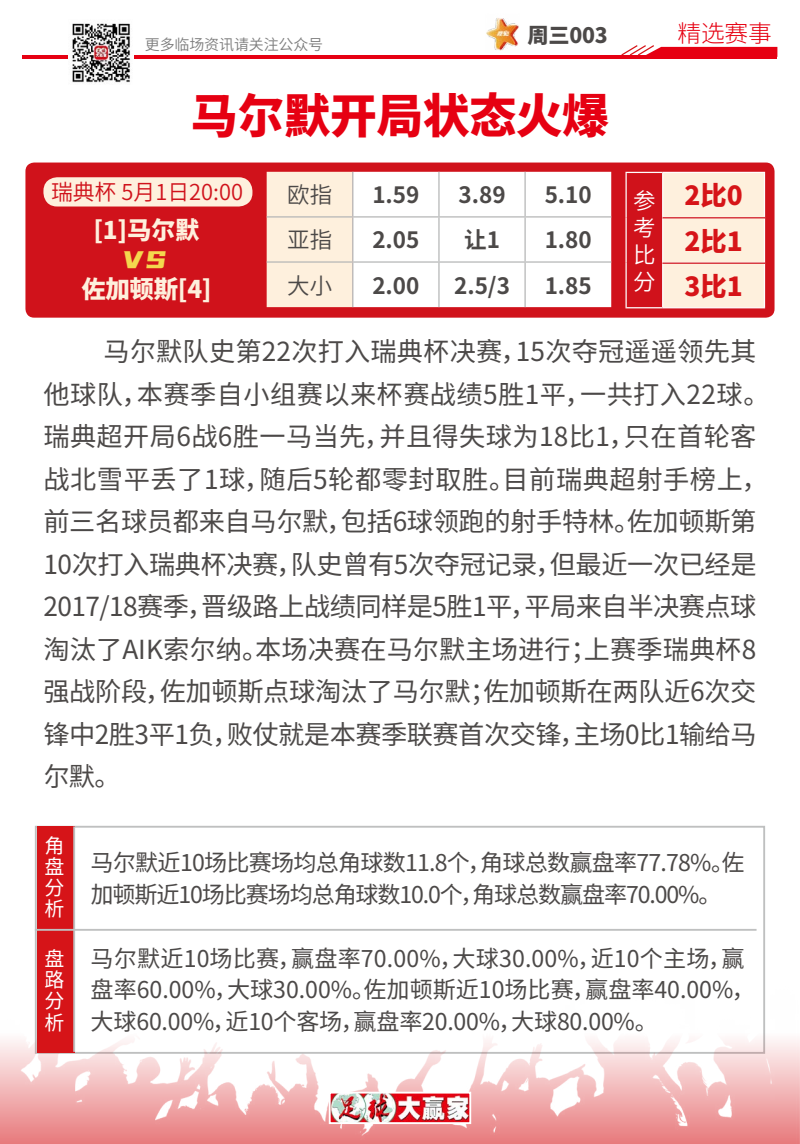
<style>
.page{position:relative;width:800px;height:1144px;background:#fff}
.page>*{position:absolute;margin:0;border:0;box-sizing:border-box;transform-origin:0 0}
.t1{font:900 46.88px "Noto Sans Hans";letter-spacing:-.01em;color:#e60012}
.t2{font:30px "You She Biao Ti Hei";color:#f4d74e}
.t3{font:26.25px/42.5px "Noto Sans Hans";letter-spacing:-.015em;color:#4c4948}
.t4{font:900 26.25px/45.1px "Noto Sans Hans";color:#d61418;text-align:justify}
.t5{font:900 24.38px "Noto Sans Hans";letter-spacing:-.01em;color:#fef0dd}
.t6{font:300 23.75px "Noto Sans Hans";color:#e60012}
.t7{font:23.12px/31.5px "Noto Sans Hans";letter-spacing:-.01em;color:#4c4948}
.t8{font:23.12px/31.5px "Noto Sans Hans";letter-spacing:-.04em;color:#4c4948}
.t9{font:700 22.5px "Noto Sans Hans";color:#4c4948}
.t10{font:600 22.5px "Noto Sans Hans";color:#4c4948}
.t11{font:600 22.5px/27px "Noto Sans Hans";color:#fff;text-align:justify}
.t12{font:600 21.88px "Noto Sans Hans";color:#d0121b}
.t13{font:900 21.25px "Noto Sans Hans";letter-spacing:-.01em;color:#4c4948}
.t14{font:20px/21.2px "Noto Sans Hans";color:#fff;text-align:justify}
.t15{font:600 15px "Noto Sans Hans";letter-spacing:-.01em;color:#7d7d7d}
</style>
<div class="page">
<hr style="left:22px;top:55px;width:755px;height:4px;background:#e60012">
<svg style="left:621px;top:45px;width:156px;height:10px"></svg>
<img style="left:68px;top:23px;width:66px;height:60px">
<img style="left:486px;top:18px;width:33px;height:33px">
<div style="left:25px;top:162px;width:750px;height:156px;background:#d0121b;border-radius:9px"></div>
<img style="left:0;top:919px;width:800px;height:225px">
<img style="left:332px;top:1094px;width:136px;height:27px">
<div style="left:329px;top:1091px;width:142px;height:33px;border:2px solid #fff"></div>
<svg style="left:267px;top:172px;width:344px;height:135px;background:#fefaf6"></svg>
<hr style="left:352px;top:172px;width:1px;height:44px;background:#b5b6b6">
<hr style="left:438px;top:172px;width:2px;height:44px;background:#b5b6b6">
<hr style="left:524px;top:172px;width:2px;height:44px;background:#b5b6b6">
<hr style="left:267px;top:216px;width:86px;height:1px;background:#b5b6b6">
<hr style="left:353px;top:216px;width:86px;height:1px;background:#b5b6b6">
<hr style="left:352px;top:217px;width:1px;height:44px;background:#b5b6b6">
<hr style="left:439px;top:216px;width:86px;height:1px;background:#b5b6b6">
<hr style="left:438px;top:217px;width:2px;height:44px;background:#b5b6b6">
<hr style="left:525px;top:216px;width:86px;height:1px;background:#b5b6b6">
<hr style="left:524px;top:217px;width:2px;height:44px;background:#b5b6b6">
<hr style="left:267px;top:261px;width:86px;height:2px;background:#b5b6b6">
<hr style="left:353px;top:261px;width:86px;height:2px;background:#b5b6b6">
<hr style="left:352px;top:263px;width:1px;height:44px;background:#b5b6b6">
<hr style="left:439px;top:261px;width:86px;height:2px;background:#b5b6b6">
<hr style="left:438px;top:263px;width:2px;height:44px;background:#b5b6b6">
<hr style="left:525px;top:261px;width:86px;height:2px;background:#b5b6b6">
<hr style="left:524px;top:263px;width:2px;height:44px;background:#b5b6b6">
<div style="left:663px;top:173px;width:101px;height:134px;background:#fef0dd"></div>
<hr style="left:625px;top:172px;width:38px;height:1px;background:#fff">
<hr style="left:625px;top:173px;width:2px;height:44px;background:#fff">
<hr style="left:663px;top:172px;width:102px;height:1px;background:#fff">
<hr style="left:662px;top:173px;width:1px;height:44px;background:#fff">
<hr style="left:764px;top:173px;width:1px;height:44px;background:#fff">
<hr style="left:625px;top:217px;width:2px;height:46px;background:#fff">
<hr style="left:662px;top:218px;width:1px;height:44px;background:#fff">
<hr style="left:764px;top:218px;width:1px;height:44px;background:#fff">
<hr style="left:625px;top:263px;width:2px;height:44px;background:#fff">
<hr style="left:662px;top:263px;width:1px;height:44px;background:#fff">
<hr style="left:764px;top:263px;width:1px;height:44px;background:#fff">
<hr style="left:625px;top:307px;width:38px;height:1px;background:#fff">
<hr style="left:663px;top:307px;width:102px;height:1px;background:#fff">
<svg style="left:90px;top:825px;width:655px;height:3px"></svg>
<svg style="left:91px;top:945px;width:654px;height:26px"></svg>
<svg style="left:90px;top:977px;width:651px;height:25px"></svg>
<svg style="left:89px;top:1008px;width:555px;height:26px"></svg>
<div style="left:43px;top:177px;width:209px;height:29px;background:#fef0dd;border-radius:14px"></div>
<div style="left:37px;top:826px;width:37px;height:227px;background:#d61418"></div>
<hr style="left:35px;top:929px;width:722px;height:2px;background:#bfc0c0">
<hr style="left:73px;top:826px;width:2px;height:226px;background:#bfc0c0">
<hr style="left:662px;top:217px;width:103px;height:1px;background:#d0121b">
<hr style="left:662px;top:262px;width:103px;height:2px;background:#d0121b">
<p class="t15" style="left:145px;top:36px;width:180px">更多临场资讯请关注公众号</p>
<p class="t13" style="left:527px;top:23px;width:82px">周三003</p>
<h1 class="t1" style="left:191px;top:89px;width:420px">马尔默开局状态火爆</h1>
<p class="t12" style="left:51px;top:180px;width:194px">瑞典杯 5月1日20:00</p>
<p class="t5" style="left:93px;top:216px;width:108px">[1]马尔默</p>
<p class="t5" style="left:81px;top:275px;width:132px">佐加顿斯[4]</p>
<p class="t2" style="left:123px;top:241px;width:46px">VS</p>
<p class="t10" style="left:287px;top:182px;width:47px">欧指</p>
<p class="t9" style="left:372px;top:182px;width:49px">1.59</p>
<p class="t9" style="left:459px;top:182px;width:49px">3.89</p>
<p class="t9" style="left:545px;top:182px;width:49px">5.10</p>
<p class="t10" style="left:287px;top:227px;width:47px">亚指</p>
<p class="t9" style="left:372px;top:227px;width:49px">2.05</p>
<p class="t9" style="left:464px;top:227px;width:37px">让1</p>
<p class="t9" style="left:545px;top:227px;width:49px">1.80</p>
<p class="t10" style="left:287px;top:273px;width:47px">大小</p>
<p class="t9" style="left:372px;top:273px;width:49px">2.00</p>
<p class="t9" style="left:454px;top:273px;width:57px">2.5/3</p>
<p class="t9" style="left:545px;top:273px;width:49px">1.85</p>
<p class="t6" style="left:678px;top:20px;width:96px">精选赛事</p>
<p class="t11" style="left:633px;top:187px;width:24px">参考比分</p>
<p class="t4" style="left:685px;top:174px;width:60px">2比0<br>2比1<br>3比1</p>
<p class="t3" style="left:43px;top:331px;width:728px;text-indent:60px">马尔默队史第22次打入瑞典杯决赛，15次夺冠遥遥领先其他球队，本赛季自小组赛以来杯赛战绩5胜1平，一共打入22球。瑞典超开局6战6胜一马当先，并且得失球为18比1，只在首轮客战北雪平丢了1球，随后5轮都零封取胜。目前瑞典超射手榜上，前三名球员都来自马尔默，包括6球领跑的射手特林。佐加顿斯第<br>10次打入瑞典杯决赛，队史曾有5次夺冠记录，但最近一次已经是<br>2017/18赛季，晋级路上战绩同样是5胜1平，平局来自半决赛点球淘汰了AIK索尔纳。本场决赛在马尔默主场进行；上赛季瑞典杯8强战阶段，佐加顿斯点球淘汰了马尔默；佐加顿斯在两队近6次交锋中2胜3平1负，败仗就是本赛季联赛首次交锋，主场0比1输给马尔默。</p>
<p class="t14" style="left:44px;top:835px;width:21px">角盘分析</p>
<p class="t14" style="left:44px;top:948px;width:21px">盘路分析</p>
<p class="t8" style="left:91px;top:847px;width:656px">马尔默近10场比赛场均总角球数11.8个，角球总数赢盘率77.78%。佐加顿斯近10场比赛场均总角球数10.0个，角球总数赢盘率70.00%。</p>
<p class="t7" style="left:91px;top:943px;width:666px">马尔默近10场比赛，赢盘率70.00%，大球30.00%，近10个主场，赢盘率60.00%，大球30.00%。佐加顿斯近10场比赛，赢盘率40.00%，大球60.00%，近10个客场，赢盘率20.00%，大球80.00%。</p>
</div>
